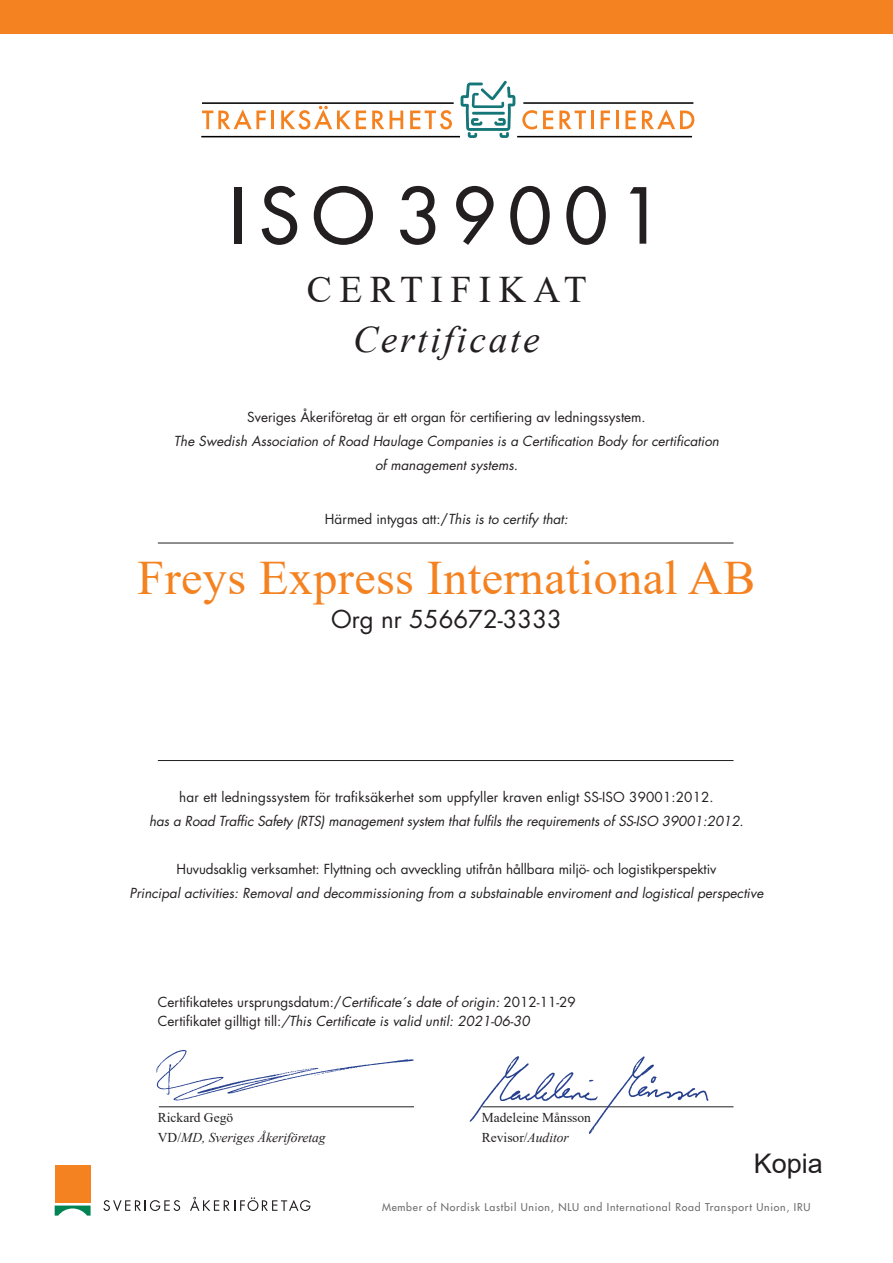
<style>
.page{position:relative;width:893px;height:1263px;background:#fff}
.page>*{position:absolute;margin:0;border:0;box-sizing:border-box;transform-origin:0 0}
.t1{font:500 75px "Futura Std";letter-spacing:.17em;color:#231f20}
.t2{font:48px "Times New Roman";letter-spacing:.01em;color:#f58220}
.t3{font:italic 37.5px "Times New Roman";letter-spacing:.07em;color:#231f20}
.t4{font:37.5px "Times New Roman";letter-spacing:.2em;color:#231f20}
.t5{font:27px "Arial";color:#231f20}
.t6{font:24px "Futura Std";color:#231f20}
.t7{font:italic 13.5px "Futura Std";color:#231f20}
.t8{font:13.5px "Futura Std";color:#231f20}
.t9{font:13.5px "Times New Roman";color:#231f20}
.t10{font:italic 13.5px "Times New Roman";color:#231f20}
.t11{font:500 10.5px "Futura Std";letter-spacing:.07em;color:#6c6d70}
.s1{font-style:normal}
.s2{font-style:italic}
</style>
<div class="page">
<div style="left:0;top:0;width:893px;height:34px;background:#f58220"></div>
<hr style="left:158px;top:543px;width:575px;height:1px;background:#231f20">
<hr style="left:159px;top:1106px;width:255px;height:1px;background:#231f20">
<div style="left:55px;top:1165px;width:36px;height:38px;background:#f58220"></div>
<svg style="left:55px;top:1205px;width:36px;height:10px"></svg>
<svg style="left:103px;top:1200px;width:77px;height:11px"></svg>
<svg style="left:190px;top:1197px;width:120px;height:14px"></svg>
<hr style="left:158px;top:760px;width:575px;height:1px;background:#231f20">
<img style="left:156px;top:1050px;width:258px;height:51px">
<img style="left:469px;top:1056px;width:265px;height:78px">
<hr style="left:202px;top:102px;width:252px;height:2px;background:#000">
<hr style="left:523px;top:102px;width:170px;height:2px;background:#000">
<svg style="left:202px;top:109px;width:64px;height:20px"></svg>
<hr style="left:271px;top:111px;width:3px;height:18px;background:#f58220">
<svg style="left:281px;top:106px;width:85px;height:23px"></svg>
<svg style="left:372px;top:111px;width:12px;height:18px"></svg>
<svg style="left:390px;top:111px;width:13px;height:18px"></svg>
<svg style="left:410px;top:110px;width:42px;height:19px"></svg>
<svg style="left:522px;top:110px;width:15px;height:19px"></svg>
<svg style="left:543px;top:111px;width:10px;height:18px"></svg>
<svg style="left:559px;top:111px;width:27px;height:18px"></svg>
<hr style="left:591px;top:111px;width:3px;height:18px;background:#f58220">
<svg style="left:601px;top:111px;width:9px;height:18px"></svg>
<svg style="left:616px;top:111px;width:2px;height:18px"></svg>
<svg style="left:625px;top:111px;width:11px;height:18px"></svg>
<svg style="left:642px;top:109px;width:52px;height:20px"></svg>
<hr style="left:201px;top:136px;width:259px;height:1px;background:#000">
<hr style="left:517px;top:136px;width:175px;height:1px;background:#000">
<svg style="left:461px;top:80px;width:54px;height:58px"></svg>
<p class="t1" style="left:229px;top:169px;width:436px">ISO 39001</p>
<p class="t4" style="left:307px;top:263px;width:281px">CERTIFIKAT</p>
<p class="t3" style="left:353px;top:313px;width:188px">Certificate</p>
<p class="t8" style="left:247px;top:409px;width:400px">Sveriges Åkeriföretag är ett organ för certifiering av ledningssystem.</p>
<p class="t7" style="left:174px;top:433px;width:547px">The Swedish Association of Road Haulage Companies is a Certification Body for certification</p>
<p class="t7" style="left:375px;top:457px;width:144px">of management systems.</p>
<p class="t7" style="left:325px;top:511px;width:245px"><span class="s1">Härmed intygas att:/</span>This is to certify that:</p>
<p class="t2" style="left:138px;top:544px;width:619px">Freys Express International AB</p>
<p class="t6" style="left:331px;top:604px;width:232px">Org nr 556672-3333</p>
<p class="t8" style="left:179px;top:788px;width:536px">har ett ledningssystem för trafiksäkerhet som uppfyller kraven enligt SS-ISO 39001:2012.</p>
<p class="t7" style="left:149px;top:812px;width:596px">has a Road Traffic Safety (RTS) management system that fulfils the requirements of SS-ISO 39001:2012.</p>
<p class="t8" style="left:176px;top:860px;width:542px">Huvudsaklig verksamhet: Flyttning och avveckling utifrån hållbara miljö- och logistikperspektiv</p>
<p class="t7" style="left:130px;top:884px;width:635px">Principal activities: Removal and decommissioning from a substainable enviroment and logistical perspective</p>
<p class="t8" style="left:158px;top:993px;width:419px">Certifikatetes ursprungsdatum:/<span class="s2">Certificate´s date of origin:</span> 2012-11-29</p>
<p class="t7" style="left:158px;top:1013px;width:373px"><span class="s1">Certifikatet gilltigt till:</span>/This Certificate is valid until: 2021-06-30</p>
<p class="t9" style="left:158px;top:1108px;width:77px">Rickard Gegö</p>
<p class="t9" style="left:482px;top:1108px;width:111px">Madeleine Månsson</p>
<p class="t10" style="left:158px;top:1128px;width:169px"><span class="s1">VD/</span>MD, Sveriges Åkeriföretag</p>
<p class="t9" style="left:482px;top:1128px;width:89px">Revisor/<span class="s2">Auditor</span></p>
<p class="t5" style="left:754px;top:1145px;width:71px">Kopia</p>
<p class="t11" style="left:382px;top:1200px;width:430px">Member of Nordisk Lastbil Union, NLU and International Road Transport Union, IRU</p>
</div>
